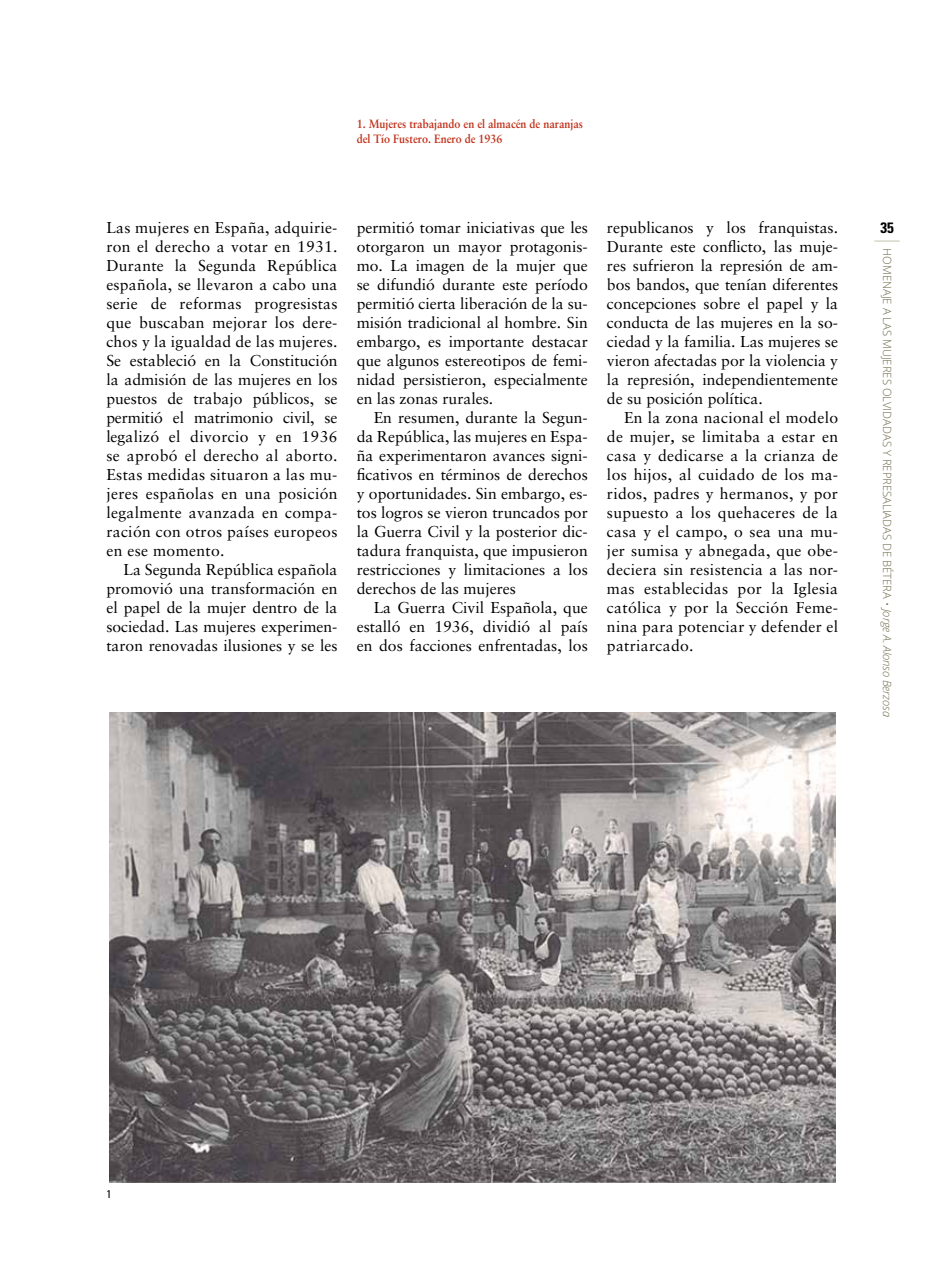
<style>
.page{position:relative;width:936px;height:1276px;background:#fff}
.page>*{position:absolute;margin:0;border:0;box-sizing:border-box;transform-origin:0 0}
.t1{font:15.75px/19px "Sabon";color:#000;text-align:justify}
.t2{font:700 condensed 15px "Univers";color:#000}
.t3{font:700 12px/14.2px "Sabon";color:#c03019;scale:.9 1}
.t4{font:300 11.25px "Open Sans";color:#6e6b4a}
.t5{font:condensed 11.25px "Univers";color:#000}
.s1{font-weight:700;font-style:italic}
.s2{font-style:italic}
</style>
<div class="page">
<svg style="left:874px;top:241px;width:25px;height:1px"></svg>
<img style="left:109px;top:712px;width:726px;height:470px">
<p class="t3" style="left:356px;top:117px;width:253px">1. Mujeres trabajando en el almacén de naranjas del Tío Fustero. Enero de 1936</p>
<p class="t1" style="left:106px;top:218px;width:233px">Las mujeres en España, adquirie&shy;ron el derecho a votar en 1931.<br>Durante la Segunda República española, se llevaron a cabo una serie de reformas progresistas que buscaban mejorar los dere&shy;chos y la igualdad de las mujeres.<br>Se estableció en la Constitución la admisión de las mujeres en los puestos de trabajo públicos, se permitió el matrimonio civil, se legalizó el divorcio y en 1936 se aprobó el derecho al aborto.<br>Estas medidas situaron a las mu&shy;jeres españolas en una posición legalmente avanzada en compa&shy;ración con otros países europeos en ese momento.</p>
<p class="t1" style="left:106px;top:560px;width:233px;text-indent:17px">La Segunda República española promovió una transformación en el papel de la mujer dentro de la sociedad. Las mujeres experimen&shy;taron renovadas ilusiones y se les</p>
<p class="t1" style="left:356px;top:218px;width:233px">permitió tomar iniciativas que les otorgaron un mayor protagonis&shy;mo. La imagen de la mujer que se difundió durante este período permitió cierta liberación de la su&shy;misión tradicional al hombre. Sin embargo, es importante destacar que algunos estereotipos de femi&shy;nidad persistieron, especialmente en las zonas rurales.</p>
<p class="t1" style="left:356px;top:408px;width:233px;text-indent:17px">En resumen, durante la Segun&shy;da República, las mujeres en Espa&shy;ña experimentaron avances signi&shy;ficativos en términos de derechos y oportunidades. Sin embargo, es&shy;tos logros se vieron truncados por la Guerra Civil y la posterior dic&shy;tadura franquista, que impusieron restricciones y limitaciones a los derechos de las mujeres</p>
<p class="t1" style="left:356px;top:598px;width:233px;text-indent:17px">La Guerra Civil Española, que estalló en 1936, dividió al país en dos facciones enfrentadas, los</p>
<p class="t1" style="left:607px;top:218px;width:233px">republicanos y los franquistas.<br>Durante este conflicto, las muje&shy;res sufrieron la represión de am&shy;bos bandos, que tenían diferentes concepciones sobre el papel y la conducta de las mujeres en la so&shy;ciedad y la familia. Las mujeres se vieron afectadas por la violencia y la represión, independientemente de su posición política.</p>
<p class="t1" style="left:607px;top:408px;width:233px;text-indent:17px">En la zona nacional el modelo de mujer<span class="s1">,</span> se limitaba a estar en casa y dedicarse a la crianza de los hijos, al cuidado de los ma&shy;ridos, padres y hermanos, y por supuesto a los quehaceres de la casa y el campo, o sea una mu&shy;jer sumisa y abnegada, que obe&shy;deciera sin resistencia a las nor&shy;mas establecidas por la Iglesia católica y por la Sección Feme&shy;nina para potenciar y defender el patriarcado.</p>
<p class="t2" style="left:880px;top:218px;width:15px">35</p>
<p class="t4" style="left:894px;top:248px;width:470px;rotate:90deg">HOMENAJE A LAS MUJERES OLVIDADAS Y REPRESALIADAS DE BÉTERA • <span class="s2">Jorge A. Alonso Berzosa</span></p>
<p class="t5" style="left:106px;top:1187px;width:6px">1</p>
</div>
